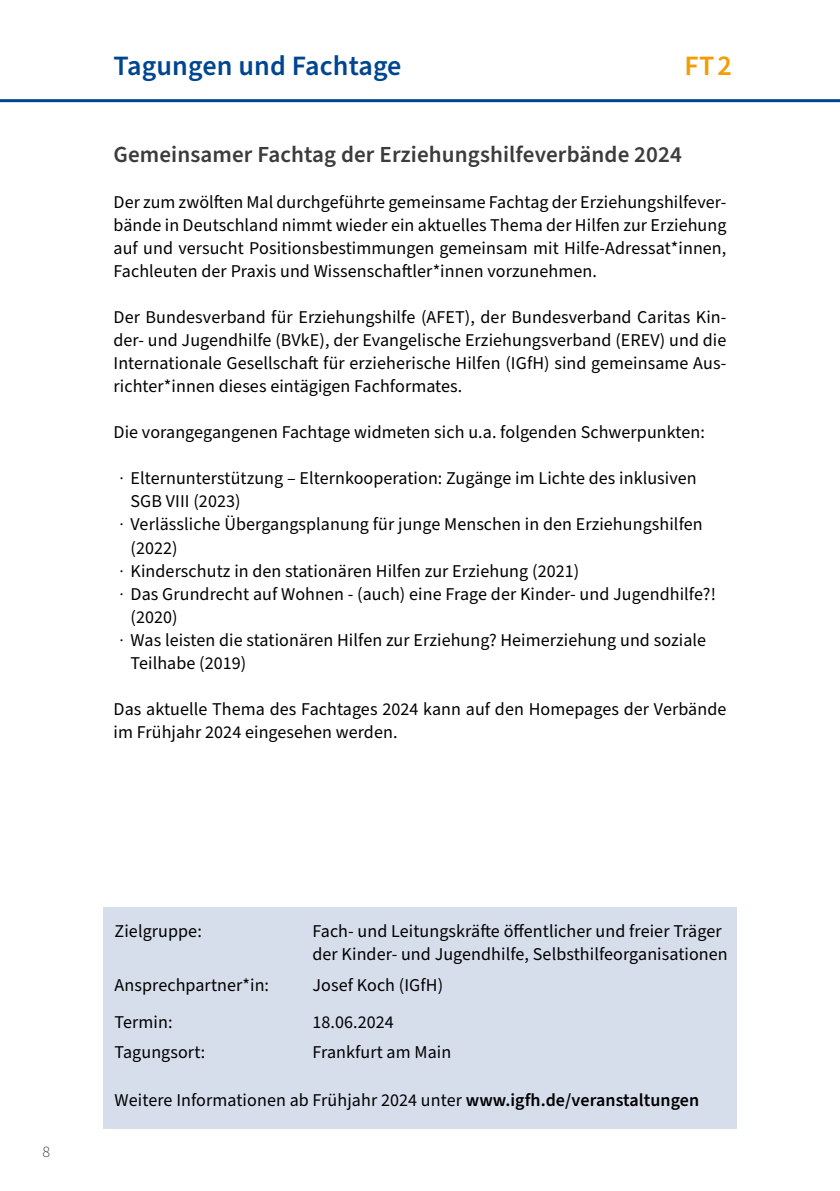
<style>
.page{position:relative;width:840px;height:1191px;background:#fff}
.page>*{position:absolute;margin:0;border:0;box-sizing:border-box;transform-origin:0 0}
.t1{font:600 28px "Source Sans Pro";letter-spacing:.005em;color:#00468e}
.H1_Gelb{font:600 28px "Source Sans Pro";color:#f59c00}
.H2_grau{font:600 23px "Source Sans Pro";letter-spacing:.005em;color:#3c3c3b}
.IGfH_p_Mengentext{font:18px/23px "Source Sans Pro";letter-spacing:.005em;color:#000}
.IGFH_p_Tabelle{font:18px/23px "Source Sans Pro";letter-spacing:.005em;color:#000}
.t2{font:300 16px "Source Sans Pro";color:#3c3c3b}
.s1{font-family:"Avenir"}
.s2{font-weight:600}
</style>
<div class="page">
<hr style="left:0;top:99px;width:839px;height:3px;background:#00468e">
<div style="left:103px;top:907px;width:633px;height:221px;background:#d6deec"></div>
<h1 class="t1" style="left:113px;top:47px;width:289px">Tagungen und Fachtage</h1>
<p class="H1_Gelb" style="left:684px;top:47px;width:49px">FT2</p>
<p class="H2_grau" style="left:113px;top:139px;width:569px">Gemeinsamer Fachtag der Erziehungshilfeverbände 2024</p>
<p class="IGfH_p_Mengentext" style="left:113px;top:191px;width:614px;text-align:justify">Der zum zwölften Mal durchgeführte gemeinsame Fachtag der Erziehungshilfever&shy;bände in Deutschland nimmt wieder ein aktuelles Thema der Hilfen zur Erziehung auf und versucht Positionsbestimmungen gemeinsam mit Hilfe-Adressat*innen, Fachleuten der Praxis und Wissenschaftler*innen vorzunehmen.</p>
<p class="IGfH_p_Mengentext" style="left:113px;top:306px;width:614px;text-align:justify">Der Bundesverband für Erziehungshilfe (AFET), der Bundesverband Caritas Kin&shy;der- und Jugendhilfe (BVkE), der Evangelische Erziehungsverband (EREV) und die Internationale Gesellschaft für erzieherische Hilfen (IGfH) sind gemeinsame Aus&shy;richter*innen dieses eintägigen Fachformates.</p>
<p class="IGfH_p_Mengentext" style="left:113px;top:421px;width:592px">Die vorangegangenen Fachtage widmeten sich u.a. folgenden Schwerpunkten:</p>
<p class="IGfH_p_Mengentext" style="left:130px;top:467px;width:567px;text-indent:-11px"><span class="s1">∙</span> Elternunterstützung – Elternkooperation: Zugänge im Lichte des inklusiven<br>SGB VIII (2023)</p>
<p class="IGfH_p_Mengentext" style="left:130px;top:513px;width:573px;text-indent:-11px"><span class="s1">∙</span> Verlässliche Übergangsplanung für junge Menschen in den Erziehungshilfen (2022)</p>
<p class="IGfH_p_Mengentext" style="left:119px;top:559px;width:461px"><span class="s1">∙</span> Kinderschutz in den stationären Hilfen zur Erziehung (2021)</p>
<p class="IGfH_p_Mengentext" style="left:130px;top:582px;width:586px;text-indent:-11px"><span class="s1">∙</span> Das Grundrecht auf Wohnen - (auch) eine Frage der Kinder- und Jugendhilfe?! (2020)</p>
<p class="IGfH_p_Mengentext" style="left:130px;top:628px;width:577px;text-indent:-11px"><span class="s1">∙</span> Was leisten die stationären Hilfen zur Erziehung? Heimerziehung und soziale<br>Teilhabe (2019)</p>
<p class="IGfH_p_Mengentext" style="left:113px;top:697px;width:614px">Das aktuelle Thema des Fachtages 2024 kann auf den Homepages der Verbände im Frühjahr 2024 eingesehen werden.</p>
<p class="t2" style="left:43px;top:1141px;width:9px">8</p>
<p class="IGFH_p_Tabelle" style="left:115px;top:920px;width:89px">Zielgruppe:</p>
<p class="IGFH_p_Tabelle" style="left:312px;top:920px;width:416px">Fach- und Leitungskräfte öffentlicher und freier Träger der Kinder- und Jugendhilfe, Selbsthilfeorganisationen</p>
<p class="IGFH_p_Tabelle" style="left:115px;top:974px;width:156px">Ansprechpartner*in:</p>
<p class="IGFH_p_Tabelle" style="left:312px;top:974px;width:132px">Josef Koch (IGfH)</p>
<p class="IGFH_p_Tabelle" style="left:115px;top:1011px;width:59px">Termin:</p>
<p class="IGFH_p_Tabelle" style="left:312px;top:1011px;width:83px">18.06.2024</p>
<p class="IGFH_p_Tabelle" style="left:115px;top:1041px;width:92px">Tagungsort:</p>
<p class="IGFH_p_Tabelle" style="left:312px;top:1041px;width:140px">Frankfurt am Main</p>
<p class="IGfH_p_Mengentext" style="left:115px;top:1088px;width:586px">Weitere Informationen ab Frühjahr 2024 unter <span class="s2">www.igfh.de/veranstaltungen</span></p>
</div>
